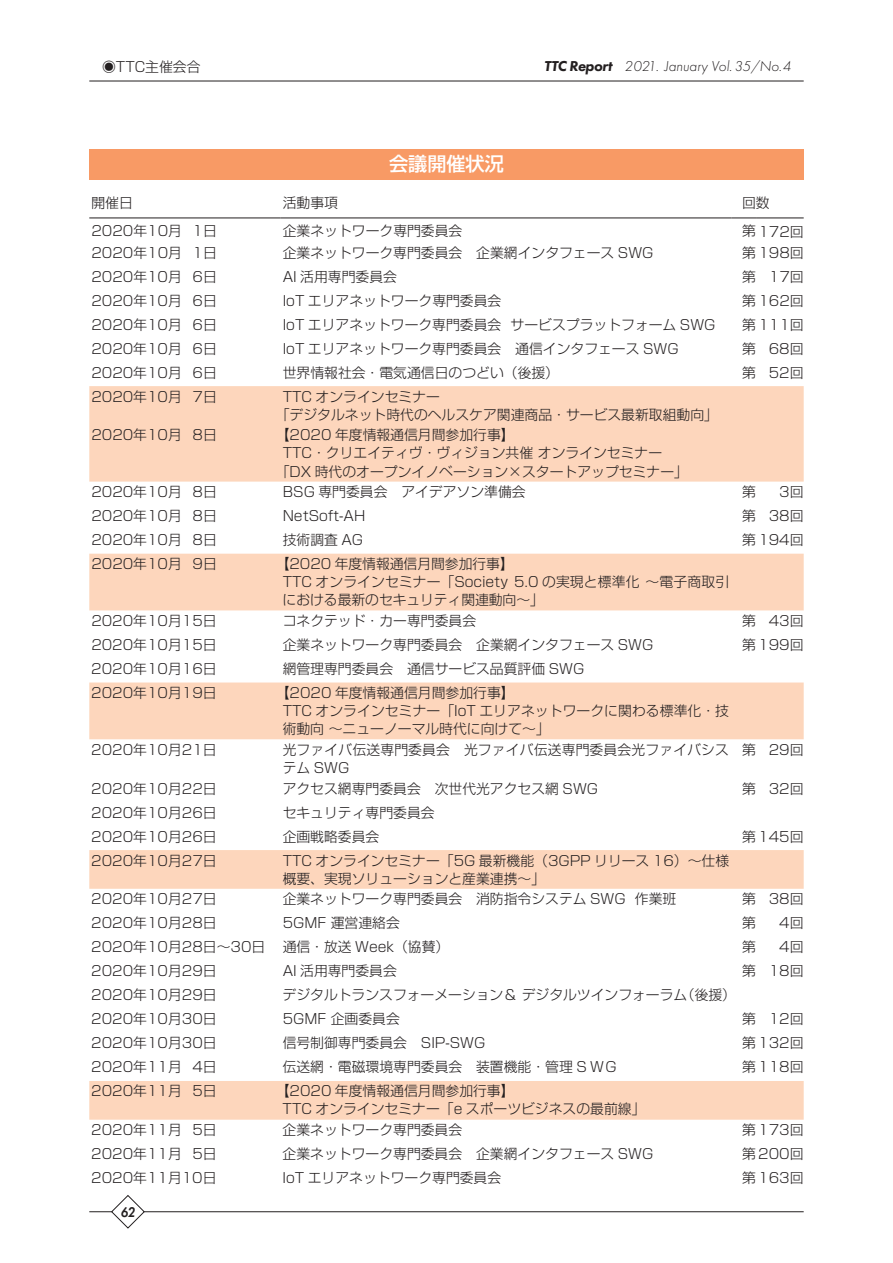
<style>
.page{position:relative;width:893px;height:1263px;background:#fff}
.page>*{position:absolute;margin:0;border:0;box-sizing:border-box;transform-origin:0 0}
.t1{font:500 19.2px "Shin Go Pr 6 N";color:#fff}
.t2{font:italic 300 14.85px "Futura PT";color:#231f20}
.t3{font:italic 600 14.7px "Futura PT";color:#231f20;scale:.87 1}
.t4{font:300 13.8px/18.1px "Shin Go Pr 6 N";color:#231f20}
.s1{font-weight:800}
</style>
<div class="page">
<hr style="left:89px;top:81px;width:715px;height:1px;background:#231f20">
<hr style="left:89px;top:1211px;width:715px;height:1px;background:#231f20">
<svg style="left:111px;top:1195px;width:34px;height:33px"></svg>
<svg style="left:89px;top:386px;width:715px;height:734px"></svg>
<hr style="left:89px;top:218px;width:192px;height:1px;background:#231f20">
<hr style="left:281px;top:218px;width:450px;height:1px;background:#231f20">
<hr style="left:756px;top:218px;width:48px;height:1px;background:#231f20">
<svg style="left:731px;top:218px;width:25px;height:1px"></svg>
<div style="left:89px;top:149px;width:715px;height:30px;background:#f89a65"></div>
<p class="t4" style="left:102px;top:56px;width:100px">◉TTC主催会合</p>
<h1 class="t1" style="left:389px;top:148px;width:116px">会議開催状況</h1>
<p class="t2" style="left:544px;top:58px;width:248px"><span class="s1">TTC Report</span> 2021. January Vol. 35/No.4</p>
<p class="t4" style="left:91px;top:192px;width:43px">開催日</p>
<p class="t4" style="left:283px;top:192px;width:57px">活動事項</p>
<p class="t4" style="left:742px;top:192px;width:29px">回数</p>
<p class="t4" style="left:91px;top:221px;width:127px">2020年10月 1日</p>
<p class="t4" style="left:283px;top:221px;width:181px">企業ネットワーク専門委員会</p>
<p class="t4" style="left:742px;top:221px;width:63px">第 172回</p>
<p class="t4" style="left:91px;top:242px;width:127px">2020年10月 1日</p>
<p class="t4" style="left:283px;top:242px;width:372px">企業ネットワーク専門委員会　企業網インタフェース SWG</p>
<p class="t4" style="left:742px;top:242px;width:63px">第 198回</p>
<p class="t4" style="left:91px;top:266px;width:127px">2020年10月 6日</p>
<p class="t4" style="left:283px;top:266px;width:116px">AI 活用専門委員会</p>
<p class="t4" style="left:742px;top:266px;width:63px">第 17回</p>
<p class="t4" style="left:91px;top:290px;width:127px">2020年10月 6日</p>
<p class="t4" style="left:283px;top:290px;width:220px">IoT エリアネットワーク専門委員会</p>
<p class="t4" style="left:742px;top:290px;width:63px">第 162回</p>
<p class="t4" style="left:91px;top:314px;width:127px">2020年10月 6日</p>
<p class="t4" style="left:283px;top:314px;width:434px">IoT エリアネットワーク専門委員会 サービスプラットフォーム SWG</p>
<p class="t4" style="left:742px;top:314px;width:63px">第 111回</p>
<p class="t4" style="left:91px;top:338px;width:127px">2020年10月 6日</p>
<p class="t4" style="left:283px;top:338px;width:397px">IoT エリアネットワーク専門委員会　通信インタフェース SWG</p>
<p class="t4" style="left:742px;top:338px;width:63px">第 68回</p>
<p class="t4" style="left:91px;top:362px;width:127px">2020年10月 6日</p>
<p class="t4" style="left:283px;top:362px;width:278px">世界情報社会・電気通信日のつどい（後援）</p>
<p class="t4" style="left:742px;top:362px;width:63px">第 52回</p>
<p class="t4" style="left:91px;top:386px;width:127px">2020年10月 7日</p>
<p class="t4" style="left:276px;top:386px;width:444px;text-indent:7px">TTC オンラインセミナー<br>「デジタルネット時代のヘルスケア関連商品・サービス最新取組動向」</p>
<p class="t4" style="left:91px;top:425px;width:127px">2020年10月 8日</p>
<p class="t4" style="left:276px;top:425px;width:240px">【2020 年度情報通信月間参加行事】</p>
<p class="t4" style="left:283px;top:443px;width:381px">TTC・クリエイティヴ・ヴィジョン共催 オンラインセミナー</p>
<p class="t4" style="left:276px;top:461px;width:414px">「DX 時代のオープンイノベーション×スタートアップセミナー」</p>
<p class="t4" style="left:91px;top:482px;width:127px">2020年10月 8日</p>
<p class="t4" style="left:283px;top:482px;width:244px">BSG 専門委員会　アイデアソン準備会</p>
<p class="t4" style="left:742px;top:482px;width:15px">第</p>
<p class="t4" style="left:779px;top:482px;width:26px">3回</p>
<p class="t4" style="left:91px;top:506px;width:127px">2020年10月 8日</p>
<p class="t4" style="left:283px;top:506px;width:98px">NetSoft-AH　</p>
<p class="t4" style="left:742px;top:506px;width:63px">第 38回</p>
<p class="t4" style="left:91px;top:530px;width:127px">2020年10月 8日</p>
<p class="t4" style="left:283px;top:530px;width:82px">技術調査 AG</p>
<p class="t4" style="left:742px;top:530px;width:63px">第 194回</p>
<p class="t4" style="left:91px;top:554px;width:127px">2020年10月 9日</p>
<p class="t4" style="left:283px;top:554px;width:448px;text-indent:-7px">【2020 年度情報通信月間参加行事】<br>TTC オンラインセミナー「Society 5.0 の実現と標準化 ～電子商取引における最新のセキュリティ関連動向～」</p>
<p class="t4" style="left:91px;top:610px;width:127px">2020年10月15日</p>
<p class="t4" style="left:283px;top:610px;width:195px">コネクテッド・カー専門委員会</p>
<p class="t4" style="left:742px;top:610px;width:63px">第 43回</p>
<p class="t4" style="left:91px;top:634px;width:127px">2020年10月15日</p>
<p class="t4" style="left:283px;top:634px;width:372px">企業ネットワーク専門委員会　企業網インタフェース SWG</p>
<p class="t4" style="left:742px;top:634px;width:63px">第 199回</p>
<p class="t4" style="left:91px;top:658px;width:127px">2020年10月16日</p>
<p class="t4" style="left:283px;top:658px;width:303px">網管理専門委員会　通信サービス品質評価 SWG</p>
<p class="t4" style="left:91px;top:682px;width:127px">2020年10月19日</p>
<p class="t4" style="left:283px;top:682px;width:448px;text-indent:-7px">【2020 年度情報通信月間参加行事】<br>TTC オンラインセミナー「IoT エリアネットワークに関わる標準化・技術動向 ～ニューノーマル時代に向けて～」</p>
<p class="t4" style="left:91px;top:739px;width:127px">2020年10月21日</p>
<p class="t4" style="left:283px;top:739px;width:448px">光ファイバ伝送専門委員会　光ファイバ伝送専門委員会光ファイバシステム SWG</p>
<p class="t4" style="left:742px;top:739px;width:63px">第 29回</p>
<p class="t4" style="left:91px;top:778px;width:127px">2020年10月22日</p>
<p class="t4" style="left:283px;top:778px;width:317px">アクセス網専門委員会　次世代光アクセス網 SWG</p>
<p class="t4" style="left:742px;top:778px;width:63px">第 32回</p>
<p class="t4" style="left:91px;top:802px;width:127px">2020年10月26日</p>
<p class="t4" style="left:283px;top:802px;width:154px">セキュリティ専門委員会</p>
<p class="t4" style="left:91px;top:826px;width:127px">2020年10月26日</p>
<p class="t4" style="left:283px;top:826px;width:98px">企画戦略委員会</p>
<p class="t4" style="left:742px;top:826px;width:63px">第 145回</p>
<p class="t4" style="left:91px;top:850px;width:127px">2020年10月27日</p>
<p class="t4" style="left:283px;top:850px;width:448px">TTC オンラインセミナー「5G 最新機能（3GPP リリース 16）～仕様概要、実現ソリューションと産業連携～」</p>
<p class="t4" style="left:91px;top:889px;width:127px">2020年10月27日</p>
<p class="t4" style="left:283px;top:889px;width:395px">企業ネットワーク専門委員会　消防指令システム SWG 作業班</p>
<p class="t4" style="left:742px;top:889px;width:63px">第 38回</p>
<p class="t4" style="left:91px;top:913px;width:127px">2020年10月28日</p>
<p class="t4" style="left:283px;top:913px;width:119px">5GMF 運営連絡会</p>
<p class="t4" style="left:742px;top:913px;width:15px">第</p>
<p class="t4" style="left:779px;top:913px;width:26px">4回</p>
<p class="t4" style="left:91px;top:937px;width:175px">2020年10月28日～30日</p>
<p class="t4" style="left:283px;top:937px;width:168px">通信・放送 Week（協賛）</p>
<p class="t4" style="left:742px;top:937px;width:15px">第</p>
<p class="t4" style="left:779px;top:937px;width:26px">4回</p>
<p class="t4" style="left:91px;top:961px;width:127px">2020年10月29日</p>
<p class="t4" style="left:283px;top:961px;width:116px">AI 活用専門委員会</p>
<p class="t4" style="left:742px;top:961px;width:63px">第 18回</p>
<p class="t4" style="left:91px;top:985px;width:127px">2020年10月29日</p>
<p class="t4" style="left:283px;top:985px;width:455px">デジタルトランスフォーメーション＆ デジタルツインフォーラム（後援）</p>
<p class="t4" style="left:91px;top:1009px;width:127px">2020年10月30日</p>
<p class="t4" style="left:283px;top:1009px;width:119px">5GMF 企画委員会</p>
<p class="t4" style="left:742px;top:1009px;width:63px">第 12回</p>
<p class="t4" style="left:91px;top:1033px;width:127px">2020年10月30日</p>
<p class="t4" style="left:283px;top:1033px;width:204px">信号制御専門委員会　SIP-SWG</p>
<p class="t4" style="left:742px;top:1033px;width:63px">第 132回</p>
<p class="t4" style="left:91px;top:1057px;width:127px">2020年11月 4日</p>
<p class="t4" style="left:283px;top:1057px;width:337px">伝送網・電磁環境専門委員会　装置機能・管理 S ＷＧ</p>
<p class="t4" style="left:742px;top:1057px;width:63px">第 118回</p>
<p class="t4" style="left:91px;top:1081px;width:127px">2020年11月 5日</p>
<p class="t4" style="left:283px;top:1081px;width:364px;text-indent:-7px">【2020 年度情報通信月間参加行事】<br>TTC オンラインセミナー「e スポーツビジネスの最前線」</p>
<p class="t4" style="left:91px;top:1119px;width:127px">2020年11月 5日</p>
<p class="t4" style="left:283px;top:1119px;width:181px">企業ネットワーク専門委員会</p>
<p class="t4" style="left:742px;top:1119px;width:63px">第 173回</p>
<p class="t4" style="left:91px;top:1143px;width:127px">2020年11月 5日</p>
<p class="t4" style="left:283px;top:1143px;width:372px">企業ネットワーク専門委員会　企業網インタフェース SWG</p>
<p class="t4" style="left:742px;top:1143px;width:63px">第 200回</p>
<p class="t4" style="left:91px;top:1167px;width:127px">2020年11月10日</p>
<p class="t4" style="left:283px;top:1167px;width:220px">IoT エリアネットワーク専門委員会</p>
<p class="t4" style="left:742px;top:1167px;width:63px">第 163回</p>
<p class="t3" style="left:121px;top:1202px;width:18px">62</p>
</div>
